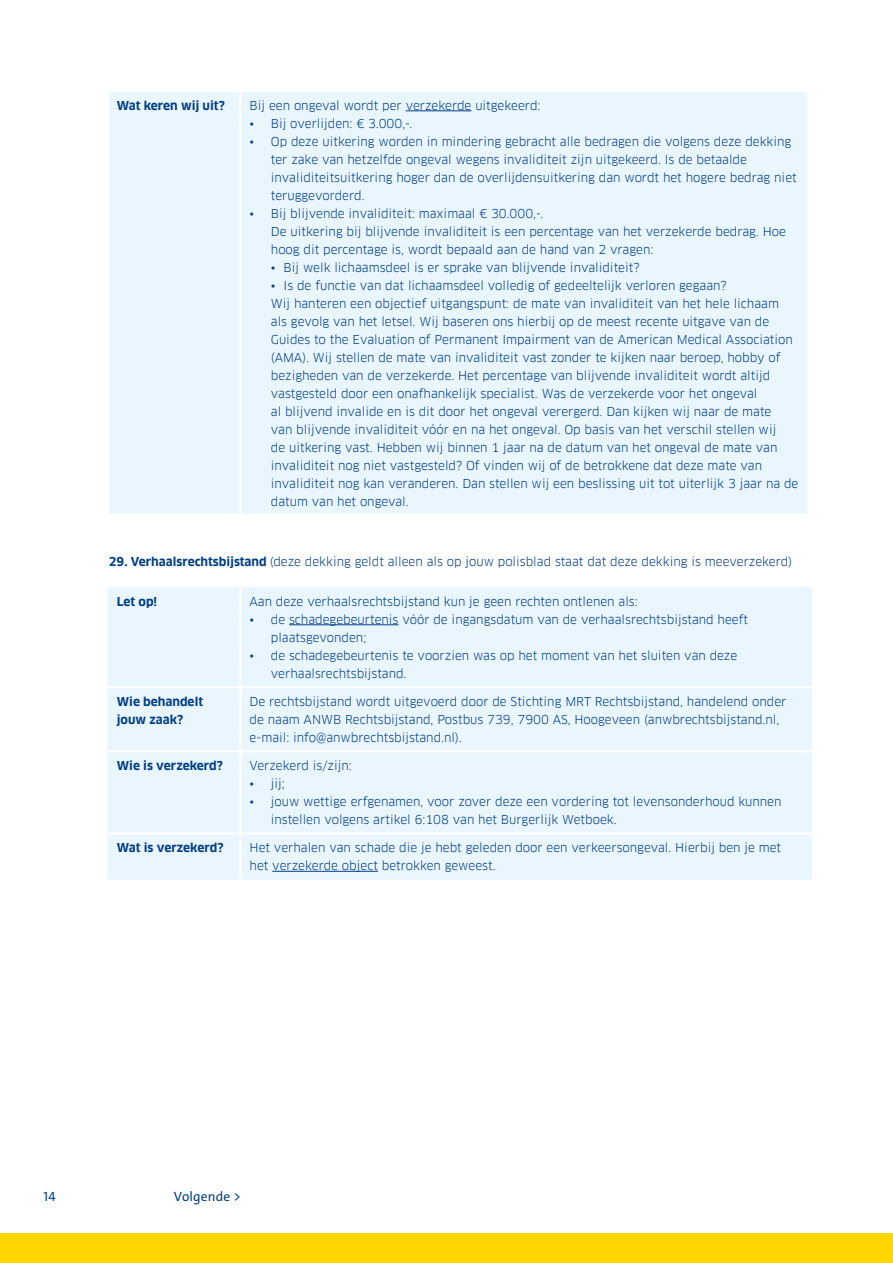
<style>
.page{position:relative;width:893px;height:1263px;background:#fff}
.page>*{position:absolute;margin:0;border:0;box-sizing:border-box;transform-origin:0 0}
.t1{font:13.5px "The Sans C4 s";letter-spacing:.01em;color:#023f86}
.t2{font:13.5px "The Sans C4 s";color:#00448a}
.t3{font:12px/18px "Clan Pro";color:#023f86}
.t4{font:700 12px/18px "Clan Pro";color:#023f86}
.s1{font-weight:700}
</style>
<div class="page">
<div style="left:0;top:1233px;width:893px;height:30px;background:#ffd500"></div>
<div style="left:109px;top:92px;width:698px;height:422px;background:#eaf6fe"></div>
<hr style="left:239px;top:92px;width:2px;height:422px;background:#fff">
<hr style="left:406px;top:110px;width:65px;height:1px;background:#023f86">
<div style="left:107px;top:587px;width:705px;height:293px;background:#eaf6fe"></div>
<hr style="left:239px;top:587px;width:2px;height:99px;background:#fff">
<hr style="left:107px;top:686px;width:133px;height:2px;background:#fff">
<hr style="left:240px;top:686px;width:572px;height:2px;background:#fff">
<hr style="left:239px;top:688px;width:2px;height:62px;background:#fff">
<hr style="left:107px;top:750px;width:133px;height:2px;background:#fff">
<hr style="left:240px;top:750px;width:572px;height:2px;background:#fff">
<hr style="left:239px;top:752px;width:2px;height:80px;background:#fff">
<hr style="left:107px;top:832px;width:133px;height:3px;background:#fff">
<hr style="left:240px;top:832px;width:572px;height:3px;background:#fff">
<hr style="left:239px;top:835px;width:2px;height:45px;background:#fff">
<hr style="left:289px;top:624px;width:109px;height:1px;background:#023f86">
<hr style="left:272px;top:871px;width:106px;height:1px;background:#023f86">
<p class="t4" style="left:117px;top:97px;width:109px">Wat keren wij uit?</p>
<p class="t3" style="left:250px;top:97px;width:292px">Bij een ongeval wordt per verzekerde uitgekeerd:</p>
<p class="t3" style="left:250px;top:115px;width:164px">• Bij overlijden: € 3.000,-.</p>
<p class="t3" style="left:271px;top:133px;width:527px;text-indent:-21px">• Op deze uitkering worden in mindering gebracht alle bedragen die volgens deze dekking ter zake van hetzelfde ongeval wegens invaliditeit zijn uitgekeerd. Is de betaalde invaliditeitsuitkering hoger dan de overlijdensuitkering dan wordt het hogere bedrag niet teruggevorderd.</p>
<p class="t3" style="left:271px;top:205px;width:517px;text-indent:-21px">• Bij blijvende invaliditeit: maximaal € 30.000,-.<br>De uitkering bij blijvende invaliditeit is een percentage van het verzekerde bedrag. Hoe hoog dit percentage is, wordt bepaald aan de hand van 2 vragen:</p>
<p class="t3" style="left:271px;top:259px;width:370px">• Bij welk lichaamsdeel is er sprake van blijvende invaliditeit?</p>
<p class="t3" style="left:271px;top:277px;width:529px">• Is de functie van dat lichaamsdeel volledig of gedeeltelijk verloren gegaan?<br>Wij hanteren een objectief uitgangspunt: de mate van invaliditeit van het hele lichaam<br>als gevolg van het letsel. Wij baseren ons hierbij op de meest recente uitgave van de Guides to the Evaluation of Permanent Impairment van de American Medical Association (AMA). Wij stellen de mate van invaliditeit vast zonder te kijken naar beroep, hobby of bezigheden van de verzekerde. Het percentage van blijvende invaliditeit wordt altijd vastgesteld door een onafhankelijk specialist. Was de verzekerde voor het ongeval<br>al blijvend invalide en is dit door het ongeval verergerd. Dan kijken wij naar de mate<br>van blijvende invaliditeit vóór en na het ongeval. Op basis van het verschil stellen wij<br>de uitkering vast. Hebben wij binnen 1 jaar na de datum van het ongeval de mate van invaliditeit nog niet vastgesteld? Of vinden wij of de betrokkene dat deze mate van invaliditeit nog kan veranderen. Dan stellen wij een beslissing uit tot uiterlijk 3 jaar na de datum van het ongeval.</p>
<p class="t3" style="left:109px;top:552px;width:685px"><span class="s1">29. Verhaalsrechtsbijstand</span> (deze dekking geldt alleen als op jouw polisblad staat dat deze dekking is meeverzekerd)</p>
<p class="t4" style="left:117px;top:593px;width:42px">Let op!</p>
<p class="t3" style="left:250px;top:592px;width:390px">Aan deze verhaalsrechtsbijstand kun je geen rechten ontlenen als:</p>
<p class="t3" style="left:271px;top:610px;width:479px;text-indent:-21px">• de schadegebeurtenis vóór de ingangsdatum van de verhaalsrechtsbijstand heeft plaatsgevonden;</p>
<p class="t3" style="left:271px;top:646px;width:468px;text-indent:-21px">• de schadegebeurtenis te voorzien was op het moment van het sluiten van deze verhaalsrechtsbijstand.</p>
<p class="t4" style="left:117px;top:693px;width:88px">Wie behandelt jouw zaak?</p>
<p class="t3" style="left:250px;top:693px;width:538px">De rechtsbijstand wordt uitgevoerd door de Stichting MRT Rechtsbijstand, handelend onder de naam ANWB Rechtsbijstand, Postbus 739, 7900 AS, Hoogeveen (anwbrechtsbijstand.nl, e-mail: info@anwbrechtsbijstand.nl).</p>
<p class="t4" style="left:117px;top:757px;width:108px">Wie is verzekerd?</p>
<p class="t3" style="left:250px;top:757px;width:104px">Verzekerd is/zijn:</p>
<p class="t3" style="left:250px;top:775px;width:37px">• jij;</p>
<p class="t3" style="left:271px;top:793px;width:512px;text-indent:-21px">• jouw wettige erfgenamen, voor zover deze een vordering tot levensonderhoud kunnen instellen volgens artikel 6:108 van het Burgerlijk Wetboek.</p>
<p class="t4" style="left:117px;top:839px;width:108px">Wat is verzekerd?</p>
<p class="t3" style="left:250px;top:839px;width:533px">Het verhalen van schade die je hebt geleden door een verkeersongeval. Hierbij ben je met het verzekerde object betrokken geweest.</p>
<p class="t2" style="left:44px;top:1187px;width:14px">14</p>
<p class="t1" style="left:174px;top:1187px;width:69px">Volgende &gt;</p>
</div>
